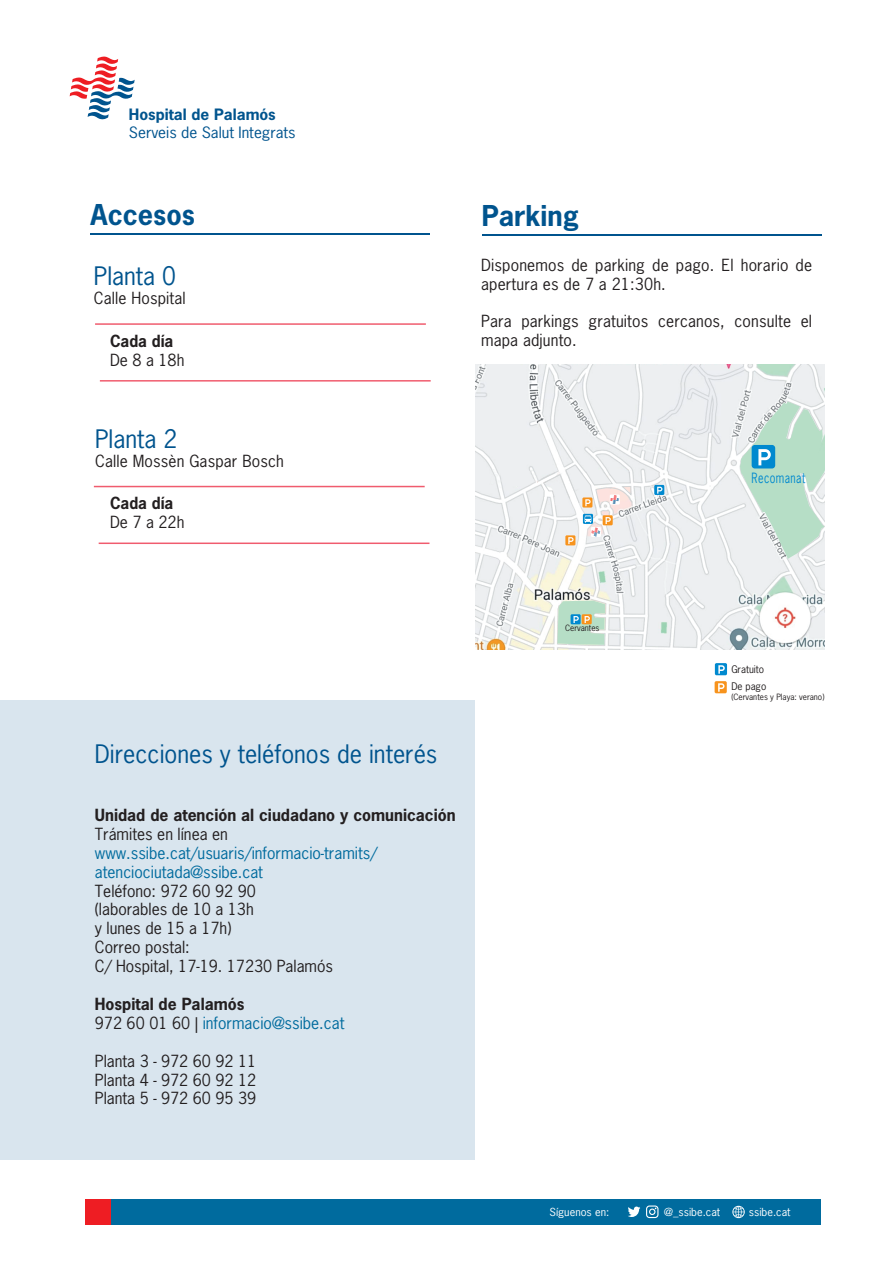
<style>
.page{position:relative;width:893px;height:1263px;background:#fff}
.page>*{position:absolute;margin:0;border:0;box-sizing:border-box;transform-origin:0 0}
.t1{font:700 27px "News Gothic Std";color:#00548e}
.t2{font:24px "News Gothic Std";color:#00548e}
.t3{font:15.75px/18.9px "News Gothic Std";letter-spacing:.005em;color:#231f20}
.t4{font:15.75px/18.9px "News Gothic Std";color:#006b9e}
.t5{font:700 15.75px "News Gothic Std";color:#231f20}
.t6{font:14.7px "News Gothic Std";color:#00548e;scale:1.05 1}
.t7{font:700 14.7px "News Gothic Std";color:#00548e;scale:1.05 1}
.t8{font:13.35px "News Gothic Std";letter-spacing:.04em;color:#0089cf;scale:.8 1}
.t9{font:10.5px "News Gothic Std";color:#fff;scale:1.05 1}
.t10{font:9.9px/17.5px "News Gothic Std";color:#231f20}
.t11{font:8.1px "News Gothic Std";color:#231f20}
.s1{font-weight:700;color:#231f20}
.s2{color:#231f20}
</style>
<div class="page">
<svg style="left:70px;top:56px;width:65px;height:64px"></svg>
<div style="left:0;top:700px;width:474px;height:460px;background:#d9e5ee"></div>
<div style="left:85px;top:1199px;width:736px;height:25px;background:#006b9e"></div>
<div style="left:85px;top:1199px;width:26px;height:25px;background:#ee1d23"></div>
<svg style="left:628px;top:1206px;width:12px;height:11px"></svg>
<svg style="left:646px;top:1205px;width:12px;height:13px"></svg>
<svg style="left:732px;top:1206px;width:13px;height:12px"></svg>
<hr style="left:90px;top:233px;width:339px;height:1px;background:#00548e">
<hr style="left:482px;top:234px;width:339px;height:1px;background:#00548e">
<hr style="left:100px;top:380px;width:331px;height:2px;background:#f05c6e">
<hr style="left:95px;top:323px;width:331px;height:2px;background:#f05c6e">
<hr style="left:99px;top:542px;width:330px;height:2px;background:#f05c6e">
<hr style="left:94px;top:486px;width:331px;height:1px;background:#f05c6e">
<div style="left:715px;top:663px;width:12px;height:12px;background:#0089cf;border-radius:2px"></div>
<svg style="left:718px;top:665px;width:7px;height:9px"></svg>
<div style="left:715px;top:681px;width:12px;height:12px;background:#f7931d;border-radius:2px"></div>
<svg style="left:718px;top:683px;width:6px;height:9px"></svg>
<img style="left:475px;top:364px;width:349px;height:286px">
<svg style="left:591px;top:527px;width:10px;height:10px"></svg>
<svg style="left:740px;top:402px;width:84px;height:157px;background:#c4e0d5"></svg>
<svg style="left:654px;top:485px;width:10px;height:10px"></svg>
<svg style="left:657px;top:487px;width:5px;height:7px"></svg>
<svg style="left:538px;top:464px;width:95px;height:45px"></svg>
<div style="left:565px;top:535px;width:10px;height:10px;background:#f7931d"></div>
<svg style="left:568px;top:537px;width:6px;height:7px"></svg>
<svg style="left:583px;top:514px;width:10px;height:10px"></svg>
<svg style="left:585px;top:515px;width:15px;height:21px"></svg>
<svg style="left:603px;top:515px;width:10px;height:10px"></svg>
<svg style="left:606px;top:517px;width:5px;height:7px"></svg>
<svg style="left:557px;top:601px;width:48px;height:44px;background:#b8d9c4"></svg>
<p class="t7" style="left:129px;top:105px;width:141px">Hospital de Palamós</p>
<p class="t6" style="left:129px;top:123px;width:160px">Serveis de Salut Integrats</p>
<h1 class="t1" style="left:91px;top:197px;width:106px">Accesos</h1>
<h1 class="t1" style="left:482px;top:198px;width:99px">Parking</h1>
<h2 class="t2" style="left:94px;top:260px;width:84px">Planta 0</h2>
<p class="t3" style="left:94px;top:288px;width:93px">Calle Hospital</p>
<p class="t3" style="left:481px;top:255px;width:333px">Disponemos de parking de pago. El horario de apertura es de 7 a 21:30h.</p>
<p class="t3" style="left:481px;top:312px;width:333px">Para parkings gratuitos cercanos, consulte el mapa adjunto.</p>
<p class="t5" style="left:110px;top:331px;width:65px">Cada día</p>
<p class="t3" style="left:110px;top:350px;width:76px">De 8 a 18h</p>
<h2 class="t2" style="left:95px;top:423px;width:84px">Planta 2</h2>
<p class="t3" style="left:95px;top:451px;width:190px">Calle Mossèn Gaspar Bosch</p>
<p class="t5" style="left:110px;top:493px;width:65px">Cada día</p>
<p class="t3" style="left:110px;top:513px;width:76px">De 7 a 22h</p>
<h2 class="t2" style="left:95px;top:738px;width:344px">Direcciones y teléfonos de interés</h2>
<p class="t5" style="left:95px;top:804px;width:362px">Unidad de atención al ciudadano y comunicación</p>
<p class="t3" style="left:95px;top:824px;width:135px">Trámites en línea en</p>
<p class="t4" style="left:95px;top:843px;width:284px">www.ssibe.cat/usuaris/informacio-tramits/ atenciociutada@ssibe.cat</p>
<p class="t3" style="left:95px;top:881px;width:240px">Teléfono: 972 60 92 90<br>(laborables de 10 a 13h<br>y lunes de 15 a 17h)<br>Correo postal:<br>C/ Hospital, 17-19. 17230 Palamós</p>
<p class="t4" style="left:95px;top:994px;width:251px"><span class="s1">Hospital de Palamós<br></span><span class="s2">972 60 01 60 |</span> informacio@ssibe.cat</p>
<p class="t3" style="left:95px;top:1051px;width:163px;text-align:justify">Planta 3 - 972 60 92 11<br>Planta 4 - 972 60 92 12<br>Planta 5 - 972 60 95 39</p>
<p class="t11" style="left:565px;top:623px;width:36px">Cervantes</p>
<p class="t8" style="left:752px;top:469px;width:69px">Recomanat</p>
<p class="t10" style="left:731px;top:660px;width:36px">Gratuito<br>De pago</p>
<p class="t11" style="left:731px;top:692px;width:95px">(Cervantes y Playa: verano)</p>
<p class="t9" style="left:549px;top:1205px;width:58px">Síguenos en:</p>
<p class="t9" style="left:664px;top:1205px;width:55px">@_ssibe.cat</p>
<p class="t9" style="left:749px;top:1205px;width:41px">ssibe.cat</p>
</div>
